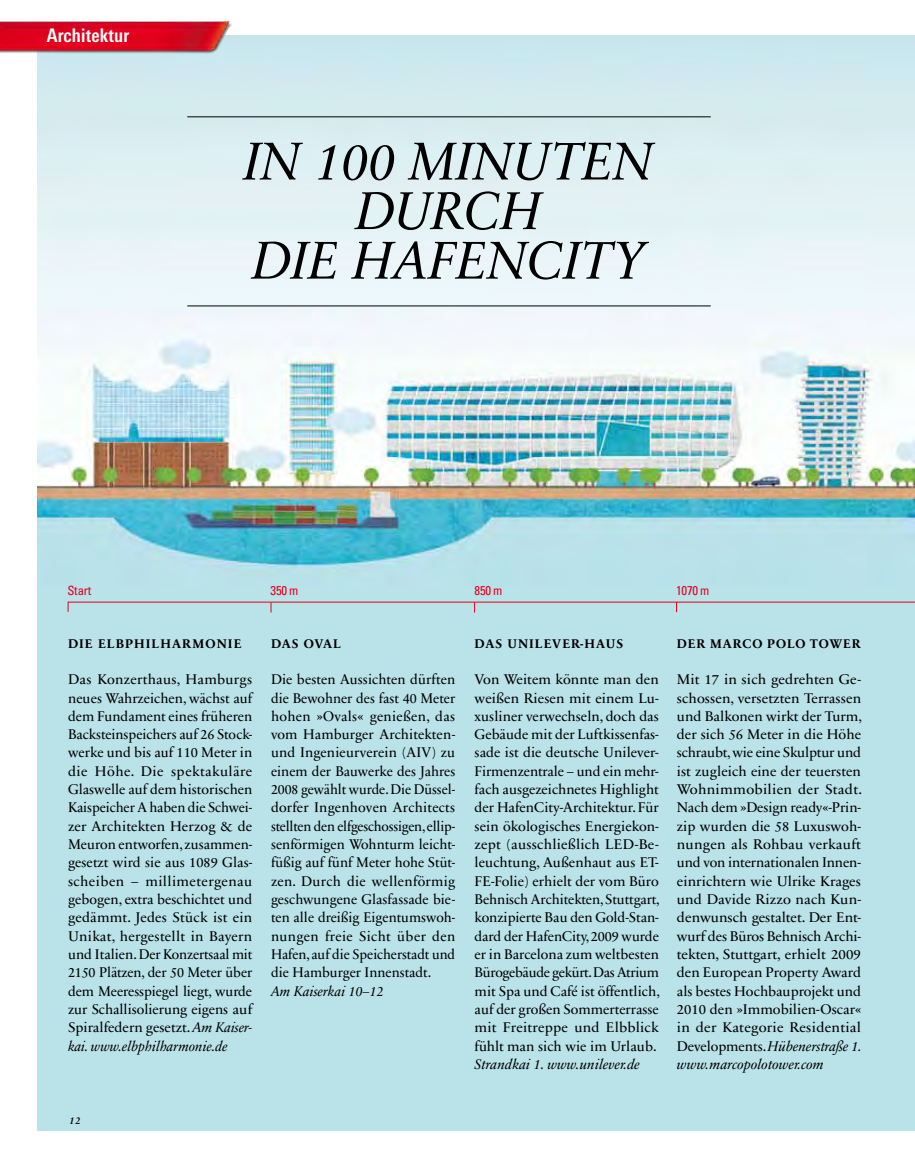
<style>
.page{position:relative;width:915px;height:1166px;background:#fff}
.page>*{position:absolute;margin:0;border:0;box-sizing:border-box;transform-origin:0 0}
.t1{font:italic 54px/49.5px "Sabon Next LT";color:#000;text-align:center}
.t2{font:700 condensed 18.75px "Linotype Univers";letter-spacing:.01em;color:#fff}
.t3{font:14.25px/18.3px "Sabon Next LT";color:#000}
.t4{font:14.25px/18.3px "Sabon Next LT";color:#000;text-align:justify;scale:1.04 1}
.t5{font:700 12.75px "Sabon Next LT";letter-spacing:.08em;color:#000}
.t6{font:condensed 12.75px "Univers";letter-spacing:-.015em;color:#e2001a}
.t7{font:italic 600 10.5px "Sabon Next LT";color:#000}
.s1{font-style:italic}
</style>
<div class="page">
<img style="left:37px;top:35px;width:877px;height:1095px">
<img style="left:0;top:21px;width:251px;height:36px">
<hr style="left:187px;top:305px;width:523px;height:1px;background:#000">
<hr style="left:187px;top:116px;width:523px;height:1px;background:#000">
<hr style="left:68px;top:601px;width:846px;height:1px;background:#e2001a">
<p class="t2" style="left:47px;top:25px;width:84px">Architektur</p>
<p class="t1" style="left:244px;top:137px;width:411px">IN 100 MINUTEN<br>DURCH<br>DIE HAFENCITY</p>
<p class="t6" style="left:67px;top:582px;width:26px">Start</p>
<p class="t6" style="left:270px;top:582px;width:29px">350 m</p>
<p class="t6" style="left:474px;top:582px;width:29px">850 m</p>
<p class="t6" style="left:675px;top:582px;width:35px">1070 m</p>
<p class="t5" style="left:68px;top:635px;width:175px">DIE ELBPHILHARMONIE</p>
<p class="t3" style="left:68px;top:670px;width:186px;text-align:justify">Das Konzerthaus, Hamburgs neues Wahrzeichen, wächst auf dem Fundament eines früheren Backsteinspeichers auf 26 Stock&shy;werke und bis auf 110 Meter in die Höhe. Die spektakuläre Glaswelle auf dem historischen Kaispeicher A haben die Schwei&shy;zer Architekten Herzog &amp; de Meuron entworfen, zusammen&shy;gesetzt wird sie aus 1089 Glas&shy;scheiben – millimetergenau gebogen, extra beschichtet und gedämmt. Jedes Stück ist ein Unikat, hergestellt in Bayern und Italien. Der Konzertsaal mit 2150 Plätzen, der 50 Meter über dem Meeresspiegel liegt, wurde zur Schallisolierung eigens auf Spiralfedern gesetzt. <span class="s1">Am Kaiser&shy;kai. www.elbphilharmonie.de</span></p>
<p class="t5" style="left:271px;top:635px;width:71px">DAS OVAL</p>
<p class="t3" style="left:271px;top:670px;width:186px">Die besten Aussichten dürften die Bewohner des fast 40 Meter hohen »Ovals« genießen, das vom Hamburger Architekten&shy;und Ingenieurverein (AIV) zu einem der Bauwerke des Jahres<br>2008 gewählt wurde. Die Düssel&shy;dorfer Ingenhoven Architects stellten den elfgeschossigen, ellip&shy;senförmigen Wohnturm leicht&shy;füßig auf fünf Meter hohe Stüt&shy;zen. Durch die wellenförmig geschwungene Glasfassade bie&shy;ten alle dreißig Eigentumswoh&shy;nungen freie Sicht über den<br>Hafen, auf die Speicherstadt und die Hamburger Innenstadt.<br><span class="s1">Am Kaiserkai 10–12</span></p>
<p class="t7" style="left:70px;top:1114px;width:13px">12</p>
<p class="t5" style="left:474px;top:635px;width:150px">DAS UNILEVER-HAUS</p>
<p class="t3" style="left:474px;top:670px;width:187px">Von Weitem könnte man den weißen Riesen mit einem Lu&shy;xusliner verwechseln, doch das<br>Gebäude mit der Luftkissenfas&shy;sade ist die deutsche Unilever-<br>Firmenzentrale – und ein mehr&shy;fach ausgezeichnetes Highlight der HafenCity-Architektur. Für sein ökologisches Energiekon&shy;zept (ausschließlich LED-Be&shy;leuchtung, Außenhaut aus ET-<br>FE-Folie) erhielt der vom Büro<br>Behnisch Architekten, Stuttgart, konzipierte Bau den Gold-Stan&shy;dard der HafenCity, 2009 wurde er in Barcelona zum weltbesten<br>Bürogebäude gekürt. Das Atrium mit Spa und Café ist öffentlich, auf der großen Sommerterrasse mit Freitreppe und Elbblick fühlt man sich wie im Urlaub.<br><span class="s1">Strandkai 1. www.unilever.de</span></p>
<p class="t5" style="left:676px;top:635px;width:186px">DER MARCO POLO TOWER</p>
<p class="t4" style="left:676px;top:670px;width:180px">Mit 17 in sich gedrehten Ge&shy;schossen, versetzten Terrassen und Balkonen wirkt der Turm, der sich 56 Meter in die Höhe schraubt, wie eine Skulptur und ist zugleich eine der teuersten Wohnimmobilien der Stadt.<br>Nach dem »Design ready«-Prin&shy;zip wurden die 58 Luxuswoh&shy;nungen als Rohbau verkauft und von internationalen Innen&shy;einrichtern wie Ulrike Krages und Davide Rizzo nach Kun&shy;denwunsch gestaltet. Der Ent&shy;wurf des Büros Behnisch Archi&shy;tekten, Stuttgart, erhielt 2009 den European Property Award als bestes Hochbauprojekt und 2010 den »Immobilien-Oscar« in der Kategorie Residential Developments. <span class="s1">Hübenerstraße 1. www.marcopolotower.com</span></p>
</div>
